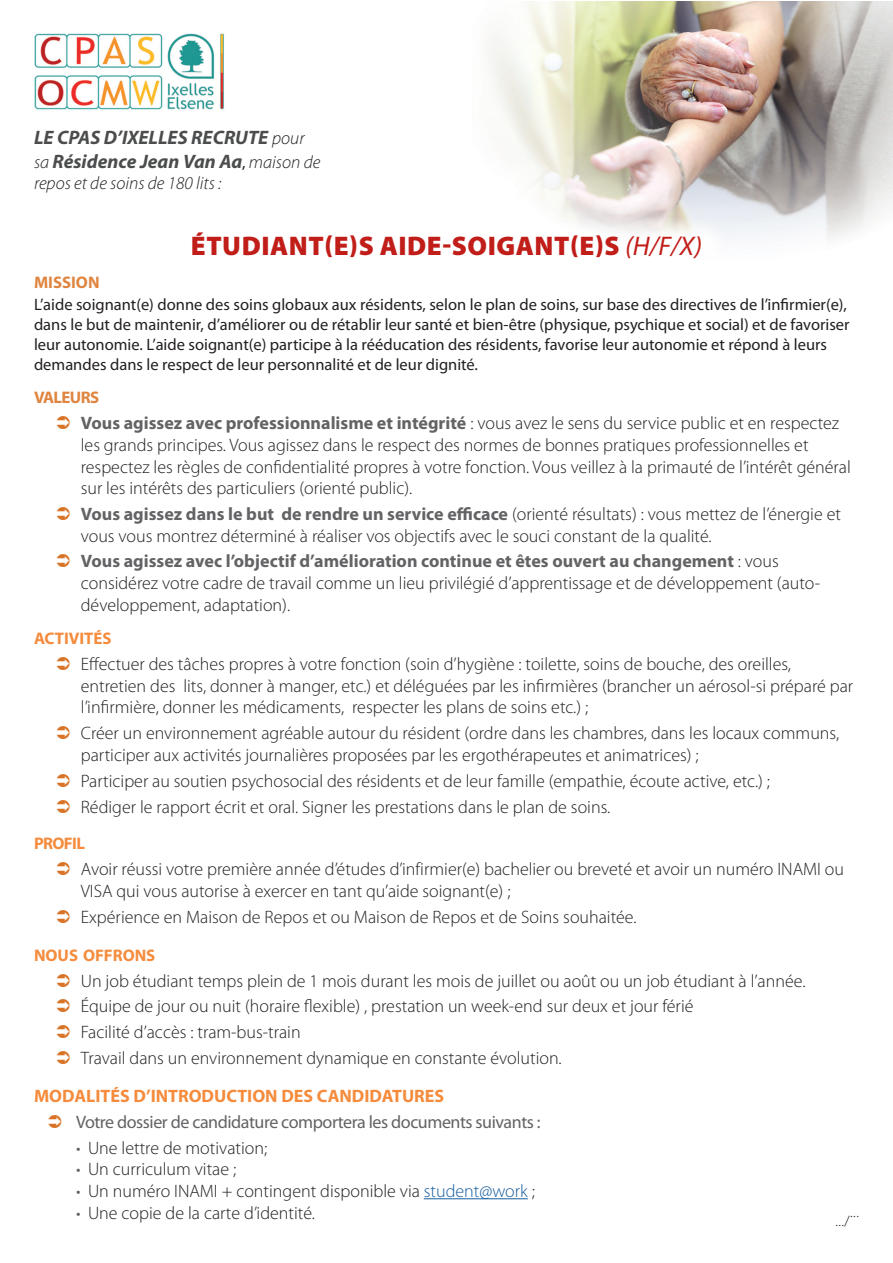
<style>
.page{position:relative;width:893px;height:1263px;background:#fff}
.page>*{position:absolute;margin:0;border:0;box-sizing:border-box;transform-origin:0 0}
.t1{font:900 27px "Myriad Pro";letter-spacing:.02em;color:#c11d19}
.t2{font:italic 700 19.5px/23.4px "Myriad Pro";color:#4b4c4d}
.t3{font:300 18px/21.6px "Myriad Pro";color:#231f20}
.t4{font:18px "Myriad Pro";letter-spacing:-.025em;color:#636366}
.t5{font:700 18px "Myriad Pro";color:#f58b3c}
.t6{font:italic 300 18px "Myriad Pro";color:#231f20}
.t7{font:700 16.8px "Myriad Pro";color:#f58b3c}
.t8{font:700 16.8px "Myriad Pro";color:#df853f}
.t9{font:700 16.8px "Myriad Pro";letter-spacing:-.02em;color:#df853f}
.t10{font:16.5px/19.8px "Myriad Pro";color:#231f20}
.t11{font:300 15px "Myriad Pro";color:#231f20}
.s1{font-weight:300;font-size:18px;color:#231f20}
.s2{font-weight:400;font-style:normal;font-size:16.5px;color:#231f20}
.s3{font-weight:400;font-style:italic}
.s4{font-weight:700;color:#636366}
.s5{color:#636366}
.s6{color:#175d9e}
</style>
<div class="page">
<img style="left:34px;top:1px;width:859px;height:1199px">
<hr style="left:424px;top:1198px;width:104px;height:1px;background:#175d9e">
<div style="left:170px;top:211px;width:561px;height:78px;background:#fff"></div>
<div style="left:8px;top:104px;width:347px;height:124px;background:#fff"></div>
<svg style="left:57px;top:416px;width:13px;height:13px"></svg>
<svg style="left:57px;top:507px;width:13px;height:13px"></svg>
<svg style="left:57px;top:554px;width:13px;height:13px"></svg>
<svg style="left:57px;top:657px;width:32px;height:14px"></svg>
<svg style="left:57px;top:726px;width:32px;height:14px"></svg>
<svg style="left:57px;top:773px;width:32px;height:15px"></svg>
<svg style="left:57px;top:799px;width:32px;height:15px"></svg>
<svg style="left:57px;top:862px;width:13px;height:13px"></svg>
<svg style="left:57px;top:909px;width:13px;height:14px"></svg>
<svg style="left:57px;top:973px;width:13px;height:13px"></svg>
<svg style="left:57px;top:999px;width:13px;height:13px"></svg>
<svg style="left:57px;top:1025px;width:13px;height:13px"></svg>
<svg style="left:57px;top:1051px;width:13px;height:13px"></svg>
<svg style="left:49px;top:1115px;width:12px;height:13px"></svg>
<p class="t2" style="left:34px;top:125px;width:288px">LE CPAS D’IXELLES RECRUTE <span class="s1">pour sa</span> Résidence Jean Van Aa<span class="s2">,</span> <span class="s1">maison de</span></p>
<p class="t6" style="left:34px;top:174px;width:189px">repos et de soins de 180 lits :</p>
<h1 class="t1" style="left:191px;top:231px;width:513px">ÉTUDIANT(E)S AIDE-SOIGANT(E)S <span class="s3">(H/F/X)</span></h1>
<p class="t8" style="left:34px;top:272px;width:67px">MISSION</p>
<p class="t10" style="left:34px;top:295px;width:817px">L’aide soignant(e) donne des soins globaux aux résidents, selon le plan de soins, sur base des directives de l’infirmier(e), dans le but de maintenir, d’améliorer ou de rétablir leur santé et bien-être (physique, psychique et social) et de favoriser leur autonomie. L’aide soignant(e) participe à la rééducation des résidents, favorise leur autonomie et répond à leurs demandes dans le respect de leur personnalité et de leur dignité.</p>
<p class="t9" style="left:34px;top:387px;width:67px">VALEURS</p>
<p class="t3" style="left:81px;top:413px;width:772px"><span class="s4">Vous agissez avec professionnalisme et intégrité</span> : vous avez le sens du service public et en respectez les grands principes. Vous agissez dans le respect des normes de bonnes pratiques professionnelles et respectez les règles de confidentialité propres à votre fonction. Vous veillez à la primauté de l’intérêt général sur les intérêts des particuliers (orienté public).</p>
<p class="t3" style="left:81px;top:503px;width:762px"><span class="s4">Vous agissez dans le but de rendre un service efficace</span> (orienté résultats) : vous mettez de l’énergie et vous vous montrez déterminé à réaliser vos objectifs avec le souci constant de la qualité.</p>
<p class="t3" style="left:81px;top:551px;width:741px"><span class="s4">Vous agissez avec l’objectif d’amélioration continue et êtes ouvert au changement</span> : vous considérez votre cadre de travail comme un lieu privilégié d’apprentissage et de développement (auto&shy;développement, adaptation).</p>
<p class="t7" style="left:34px;top:628px;width:79px">ACTIVITÉS</p>
<p class="t3" style="left:81px;top:654px;width:774px">Effectuer des tâches propres à votre fonction (soin d’hygiène : toilette, soins de bouche, des oreilles, entretien des lits, donner à manger, etc.) et déléguées par les infirmières (brancher un aérosol-si préparé par l’infirmière, donner les médicaments, respecter les plans de soins etc.) ;</p>
<p class="t3" style="left:81px;top:723px;width:760px">Créer un environnement agréable autour du résident (ordre dans les chambres, dans les locaux communs, participer aux activités journalières proposées par les ergothérapeutes et animatrices) ;</p>
<p class="t3" style="left:81px;top:768px;width:691px;line-height:25.8px">Participer au soutien psychosocial des résidents et de leur famille (empathie, écoute active, etc.) ;<br>Rédiger le rapport écrit et oral. Signer les prestations dans le plan de soins.</p>
<p class="t7" style="left:34px;top:833px;width:52px">PROFIL</p>
<p class="t3" style="left:81px;top:859px;width:765px">Avoir réussi votre première année d’études d’infirmier(e) bachelier ou breveté et avoir un numéro INAMI ou<br>VISA qui vous autorise à exercer en tant qu’aide soignant(e) ;</p>
<p class="t3" style="left:81px;top:906px;width:557px">Expérience en Maison de Repos et ou Maison de Repos et de Soins souhaitée.</p>
<p class="t7" style="left:34px;top:944px;width:123px">NOUS OFFRONS</p>
<p class="t3" style="left:81px;top:968px;width:726px;line-height:25.8px">Un job étudiant temps plein de 1 mois durant les mois de juillet ou août ou un job étudiant à l’année.<br>Équipe de jour ou nuit (horaire flexible) , prestation un week-end sur deux et jour férié<br>Facilité d’accès : tram-bus-train<br>Travail dans un environnement dynamique en constante évolution.</p>
<p class="t5" style="left:34px;top:1084px;width:51px">MO DALITÉS</p>
<p class="t5" style="left:133px;top:1084px;width:29px">D’INTRO</p>
<p class="t5" style="left:202px;top:1084px;width:24px">DUCTION</p>
<p class="t5" style="left:281px;top:1084px;width:48px">DES CAN</p>
<p class="t5" style="left:352px;top:1084px;width:42px">DIDATURES</p>
<p class="t4" style="left:76px;top:1111px;width:466px">Votre dossier de candidature comportera les documents suivants :</p>
<p class="t3" style="left:76px;top:1137px;width:193px"><span class="s5">•</span> Une lettre de motivation;</p>
<p class="t3" style="left:76px;top:1159px;width:162px"><span class="s5">•</span> Un curriculum vitae ;</p>
<p class="t3" style="left:76px;top:1180px;width:460px"><span class="s5">•</span> Un numéro INAMI + contingent disponible via <span class="s6">student@work</span> ;</p>
<p class="t3" style="left:76px;top:1202px;width:240px"><span class="s5">•</span> Une copie de la carte d’identité.</p>
<p class="t11" style="left:835px;top:1213px;width:16px">.../</p>
<p class="t11" style="left:850px;top:1204px;width:10px">...</p>
</div>
